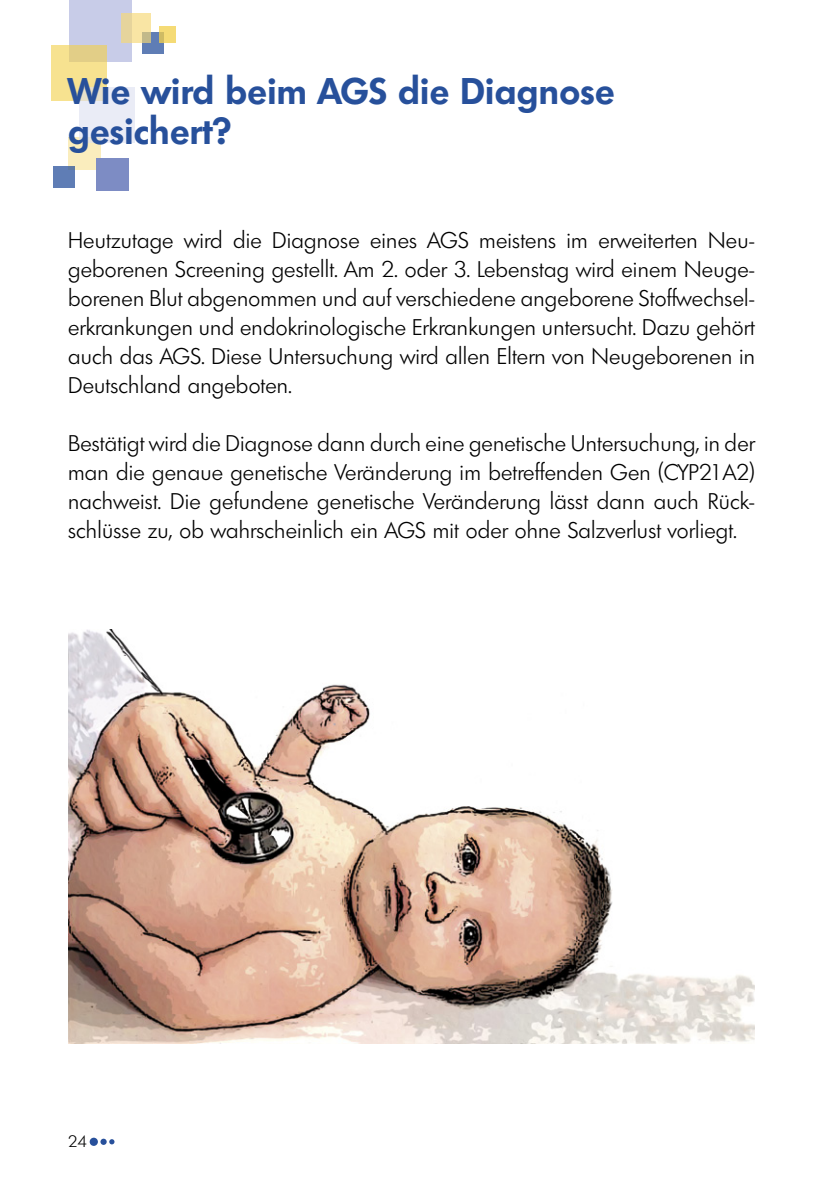
<style>
.page{position:relative;width:840px;height:1191px;background:#fff}
.page>*{position:absolute;margin:0;border:0;box-sizing:border-box;transform-origin:0 0}
.t1{font:600 36px/40px "Limerick";letter-spacing:.01em;color:#27509b}
.t2{font:300 22px/29px "Limerick";letter-spacing:.01em;color:#000;text-align:justify}
.t3{font:300 16px "Limerick";color:#000}
</style>
<div class="page">
<div style="left:68px;top:137px;width:33px;height:33px;background:#faedbd"></div>
<div style="left:96px;top:158px;width:32px;height:32px;background:#7d8cc4"></div>
<div style="left:69px;top:0;width:62px;height:62px;background:#c8cce8"></div>
<div style="left:51px;top:45px;width:56px;height:56px;background:linear-gradient(to bottom,#e9d58a,#fce692)"></div>
<svg style="left:79px;top:87px;width:56px;height:56px;fill:#eaecf6"></svg>
<div style="left:142px;top:32px;width:22px;height:22px;background:#5f7db5"></div>
<div style="left:53px;top:166px;width:22px;height:22px;background:#5f7db5"></div>
<svg style="left:121px;top:13px;width:30px;height:30px"></svg>
<svg style="left:159px;top:27px;width:17px;height:16px"></svg>
<img style="left:68px;top:630px;width:686px;height:413px">
<div style="left:90px;top:1137px;width:8px;height:8px;background:#27509b;border-radius:50%"></div>
<div style="left:100px;top:1138px;width:7px;height:6px;background:#27509b;border-radius:50%"></div>
<svg style="left:109px;top:1139px;width:5px;height:5px"></svg>
<h1 class="t1" style="left:68px;top:70px;width:547px">Wie wird beim AGS die Diagnose gesichert?</h1>
<p class="t2" style="left:68px;top:225px;width:688px">Heutzutage wird die Diagnose eines AGS meistens im erweiterten Neu&shy;geborenen Screening gestellt. Am 2. oder 3. Lebenstag wird einem Neuge&shy;borenen Blut abgenommen und auf verschiedene angeborene Stoffwechsel&shy;erkrankungen und endokrinologische Erkrankungen untersucht. Dazu gehört auch das AGS. Diese Untersuchung wird allen Eltern von Neugeborenen in Deutschland angeboten.</p>
<p class="t2" style="left:68px;top:428px;width:687px">Bestätigt wird die Diagnose dann durch eine genetische Untersuchung, in der man die genaue genetische Veränderung im betreffenden Gen (CYP21A2) nachweist. Die gefundene genetische Veränderung lässt dann auch Rück&shy;schlüsse zu, ob wahrscheinlich ein AGS mit oder ohne Salzverlust vorliegt.</p>
<p class="t3" style="left:68px;top:1131px;width:20px">24</p>
</div>
